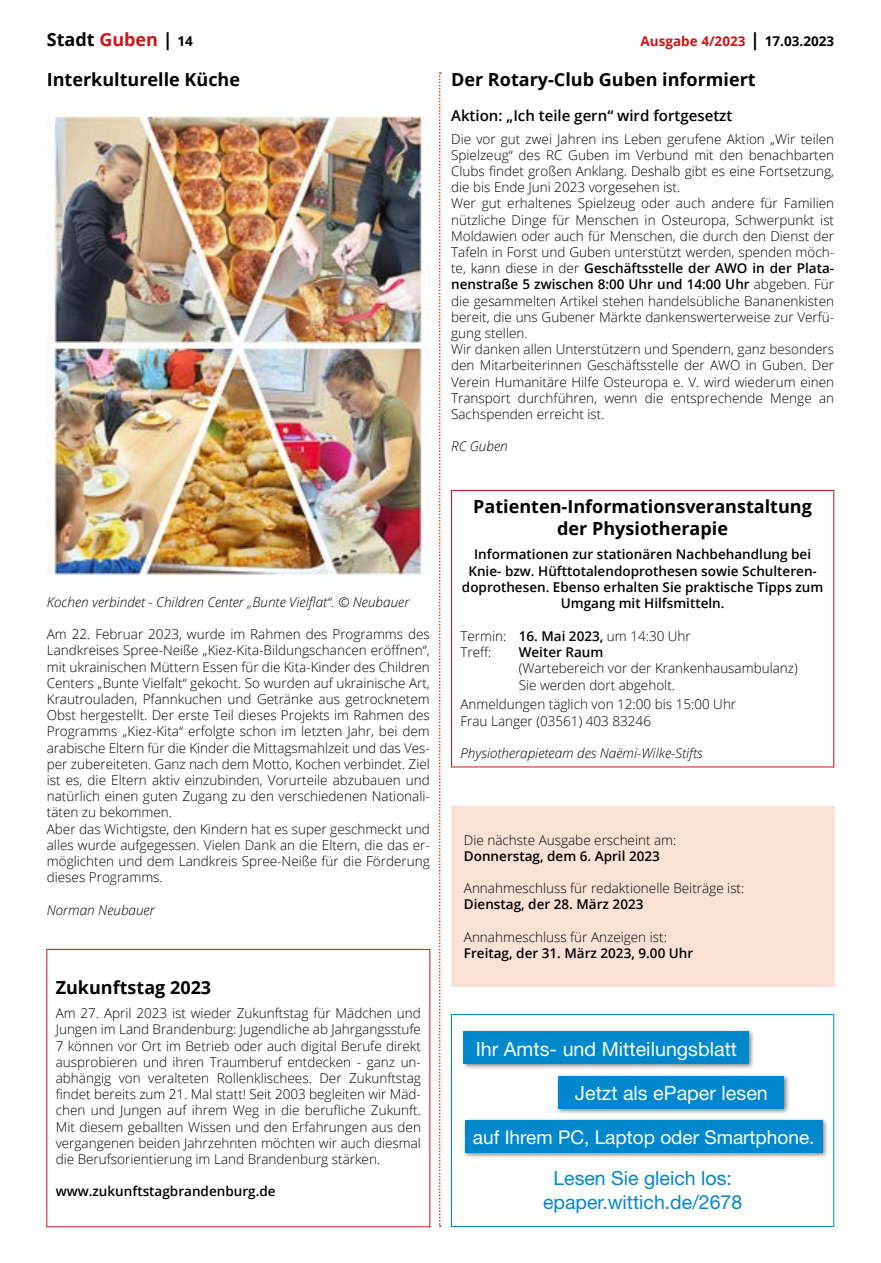
<style>
.page{position:relative;width:881px;height:1263px;background:#fff}
.page>*{position:absolute;margin:0;border:0;box-sizing:border-box;transform-origin:0 0}
.t1{font:19.65px "Helvetica Neue LT";color:#fff}
.t2{font:19.5px/23.4px "Helvetica Neue LT";color:#0087cc;text-align:center}
.t3{font:19.05px "Helvetica Neue LT";color:#fff}
.t4{font:700 18px/21.6px "Open Sans";color:#000;text-align:center}
.t5{font:600 15px "Open Sans";color:#000}
.t6{font:300 13.5px/16.2px "Open Sans";color:#000}
.t7{font:600 13.5px/16.2px "Open Sans";color:#000;text-align:center}
.t8{font:italic 300 13.5px "Open Sans";color:#000}
.t9{font:700 13.5px "Open Sans";color:#cd1316}
.s1{color:#cd1316}
.s2{font-size:13.5px}
.s3{font-size:18px;color:#000}
.s4{color:#000}
.s5{font-weight:600}
</style>
<div class="page">
<img style="left:47px;top:113px;width:382px;height:463px">
<div style="left:451px;top:490px;width:382px;height:277px;border:1px solid #cd1316"></div>
<svg style="left:439px;top:72px;width:1px;height:1155px"></svg>
<div style="left:451px;top:806px;width:382px;height:180px;background:#f9e1d6"></div>
<div style="left:462px;top:1117px;width:367px;height:42px;background:#000;opacity:.5"></div>
<div style="left:465px;top:1120px;width:357px;height:33px;background:#0087cc"></div>
<div style="left:451px;top:1014px;width:382px;height:213px;border:1px solid #0087cc"></div>
<div style="left:460px;top:1028px;width:295px;height:42px;background:#000;opacity:.5"></div>
<div style="left:463px;top:1032px;width:285px;height:32px;background:#0087cc"></div>
<div style="left:555px;top:1073px;width:235px;height:41px;background:#000;opacity:.5"></div>
<div style="left:558px;top:1076px;width:225px;height:32px;background:#0087cc"></div>
<h3 class="t4" style="left:47px;top:28px;width:147px">Stadt <span class="s1">Guben</span> | <span class="s2">14</span></h3>
<p class="t9" style="left:640px;top:32px;width:195px">Ausgabe 4/2023 <span class="s3">|</span> <span class="s4">17.03.2023</span></p>
<h3 class="t4" style="left:47px;top:68px;width:195px">Interkulturelle Küche</h3>
<h3 class="t4" style="left:451px;top:68px;width:306px">Der Rotary-Club Guben informiert</h3>
<p class="t5" style="left:451px;top:105px;width:282px">Aktion: „Ich teile gern“ wird fortgesetzt</p>
<p class="t6" style="left:451px;top:130px;width:384px">Die vor gut zwei Jahren ins Leben gerufene Aktion „Wir teilen Spielzeug“ des RC Guben im Verbund mit den benachbarten Clubs findet großen Anklang. Deshalb gibt es eine Fortsetzung, die bis Ende Juni 2023 vorgesehen ist.<br>Wer gut erhaltenes Spielzeug oder auch andere für Familien nützliche Dinge für Menschen in Osteuropa, Schwerpunkt ist Moldawien oder auch für Menschen, die durch den Dienst der Tafeln in Forst und Guben unterstützt werden, spenden möch&shy;te, kann diese in der <span class="s5">Geschäftsstelle der AWO in der Plata&shy;nenstraße 5 zwischen 8:00 Uhr und 14:00 Uhr</span> abgeben. Für die gesammelten Artikel stehen handelsübliche Bananenkisten bereit, die uns Gubener Märkte dankenswerterweise zur Verfü&shy;gung stellen.<br>Wir danken allen Unterstützern und Spendern, ganz besonders den Mitarbeiterinnen Geschäftsstelle der AWO in Guben. Der Verein Humanitäre Hilfe Osteuropa e. V. wird wiederum einen Transport durchführen, wenn die entsprechende Menge an Sachspenden erreicht ist.</p>
<p class="t8" style="left:451px;top:437px;width:58px">RC Guben</p>
<p class="t8" style="left:47px;top:593px;width:364px">Kochen verbindet - Children Center „Bunte Vielflat“. © Neubauer</p>
<p class="t6" style="left:47px;top:626px;width:384px">Am 22. Februar 2023, wurde im Rahmen des Programms des Landkreises Spree-Neiße „Kiez-Kita-Bildungschancen eröffnen“, mit ukrainischen Müttern Essen für die Kita-Kinder des Children Centers „Bunte Vielfalt“ gekocht. So wurden auf ukrainische Art, Krautrouladen, Pfannkuchen und Getränke aus getrocknetem Obst hergestellt. Der erste Teil dieses Projekts im Rahmen des Programms „Kiez-Kita“ erfolgte schon im letzten Jahr, bei dem arabische Eltern für die Kinder die Mittagsmahlzeit und das Ves&shy;per zubereiteten. Ganz nach dem Motto, Kochen verbindet. Ziel ist es, die Eltern aktiv einzubinden, Vorurteile abzubauen und natürlich einen guten Zugang zu den verschiedenen Nationali&shy;täten zu bekommen.<br>Aber das Wichtigste, den Kindern hat es super geschmeckt und alles wurde aufgegessen. Vielen Dank an die Eltern, die das er&shy;möglichten und dem Landkreis Spree-Neiße für die Förderung dieses Programms.</p>
<p class="t8" style="left:47px;top:900px;width:109px">Norman Neubauer</p>
<h3 class="t4" style="left:56px;top:976px;width:157px">Zukunftstag 2023</h3>
<p class="t6" style="left:56px;top:1005px;width:366px;text-align:justify">Am 27. April 2023 ist wieder Zukunftstag für Mädchen und Jungen im Land Brandenburg: Jugendliche ab Jahrgangsstufe 7 können vor Ort im Betrieb oder auch digital Berufe direkt ausprobieren und ihren Traumberuf entdecken - ganz un&shy;abhängig von veralteten Rollenklischees. Der Zukunftstag findet bereits zum 21. Mal statt! Seit 2003 begleiten wir Mäd&shy;chen und Jungen auf ihrem Weg in die berufliche Zukunft.<br>Mit diesem geballten Wissen und den Erfahrungen aus den vergangenen beiden Jahrzehnten möchten wir auch diesmal die Berufsorientierung im Land Brandenburg stärken.</p>
<p class="t7" style="left:56px;top:1183px;width:221px">www.zukunftstagbrandenburg.de</p>
<h3 class="t4" style="left:473px;top:495px;width:340px">Patienten-Informationsveranstaltung der Physiotherapie</h3>
<p class="t7" style="left:461px;top:546px;width:363px">Informationen zur stationären Nachbehandlung bei Knie- bzw. Hüfttotalendoprothesen sowie Schulteren&shy;doprothesen. Ebenso erhalten Sie praktische Tipps zum Umgang mit Hilfsmitteln.</p>
<p class="t6" style="left:460px;top:627px;width:232px">Termin: <span class="s5">16. Mai 2023,</span> um 14:30 Uhr<br>Treff:</p>
<p class="t7" style="left:518px;top:644px;width:86px">Weiter Raum</p>
<p class="t6" style="left:518px;top:660px;width:280px">(Wartebereich vor der Krankenhausambulanz)<br>Sie werden dort abgeholt.</p>
<p class="t6" style="left:460px;top:696px;width:277px">Anmeldungen täglich von 12:00 bis 15:00 Uhr<br>Frau Langer (03561) 403 83246</p>
<p class="t8" style="left:460px;top:744px;width:243px">Physiotherapieteam des Naëmi-Wilke-Stifts</p>
<p class="t6" style="left:463px;top:831px;width:214px">Die nächste Ausgabe erscheint am:</p>
<p class="t7" style="left:463px;top:847px;width:197px">Donnerstag, dem 6. April 2023</p>
<p class="t6" style="left:463px;top:880px;width:282px">Annahmeschluss für redaktionelle Beiträge ist:</p>
<p class="t7" style="left:463px;top:896px;width:181px">Dienstag, der 28. März 2023</p>
<p class="t6" style="left:463px;top:928px;width:204px">Annahmeschluss für Anzeigen ist:</p>
<p class="t7" style="left:463px;top:945px;width:231px">Freitag, der 31. März 2023, 9.00 Uhr</p>
<h1 class="t1" style="left:475px;top:1037px;width:263px">Ihr Amts- und Mitteilungsblatt</h1>
<h1 class="t1" style="left:574px;top:1081px;width:194px">Jetzt als ePaper lesen</h1>
<h3 class="t3" style="left:472px;top:1126px;width:343px">auf Ihrem PC, Laptop oder Smartphone.</h3>
<h2 class="t2" style="left:543px;top:1166px;width:201px">Lesen Sie gleich los: epaper.wittich.de/2678</h2>
</div>
